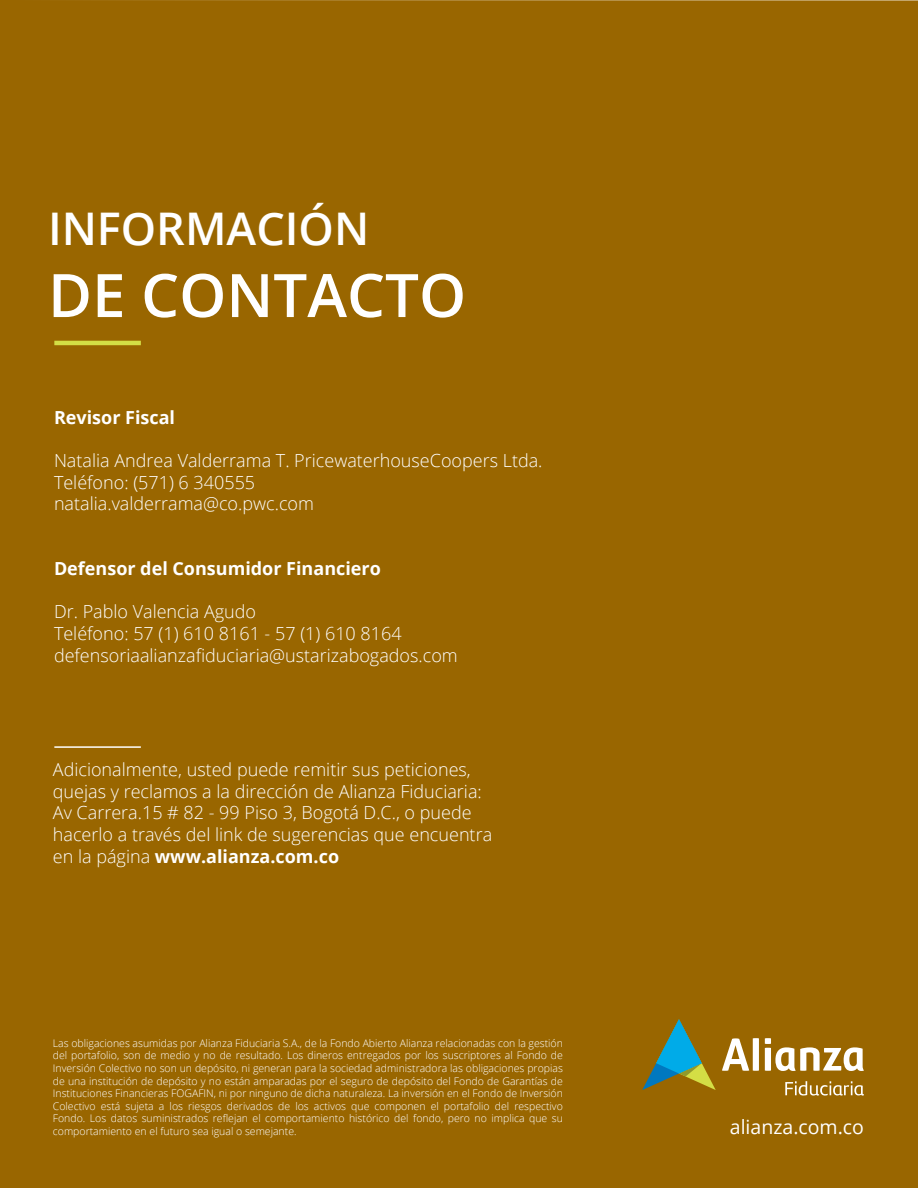
<style>
.page{position:relative;width:918px;height:1188px;background:#960}
.page>*{position:absolute;margin:0;border:0;box-sizing:border-box;transform-origin:0 0}
.t1{font:600 60px "Open Sans";color:#fff}
.t2{font:600 45px "Open Sans";color:#fff}
.t3{font:19.5px "Open Sans";color:#fff}
.t4{font:300 18px/21.6px "Open Sans";color:#fff}
.t5{font:700 18px "Open Sans";color:#fff}
.t6{font:300 10.5px/12.6px "Open Sans";color:#fff;text-align:justify}
.s1{font-weight:700}
</style>
<div class="page">
<svg style="left:722px;top:1038px;width:37px;height:33px"></svg>
<svg style="left:765px;top:1038px;width:99px;height:33px"></svg>
<svg style="left:785px;top:1081px;width:79px;height:15px"></svg>
<svg style="left:642px;top:1019px;width:74px;height:71px"></svg>
<hr style="left:54px;top:341px;width:87px;height:4px;background:#d4de45">
<hr style="left:54px;top:746px;width:87px;height:2px;background:#fff">
<h2 class="t2" style="left:48px;top:198px;width:323px">INFORMACIÓN</h2>
<h1 class="t1" style="left:48px;top:254px;width:420px">DE CONTACTO</h1>
<h3 class="t5" style="left:54px;top:405px;width:123px">Revisor Fiscal</h3>
<h3 class="t4" style="left:54px;top:449px;width:490px">Natalia Andrea Valderrama T. PricewaterhouseCoopers Ltda.<br>Teléfono: (571) 6 340555<br>natalia.valderrama@co.pwc.com</h3>
<h3 class="t5" style="left:54px;top:556px;width:328px">Defensor del Consumidor Financiero</h3>
<h3 class="t4" style="left:54px;top:601px;width:405px">Dr. Pablo Valencia Agudo<br>Teléfono: 57 (1) 610 8161 - 57 (1) 610 8164 defensoriaalianzafiduciaria@ustarizabogados.com</h3>
<p class="t4" style="left:53px;top:758px;width:441px">Adicionalmente, usted puede remitir sus peticiones, quejas y reclamos a la dirección de Alianza Fiduciaria:<br>Av Carrera.15 # 82 - 99 Piso 3, Bogotá D.C., o puede hacerlo a través del link de sugerencias que encuentra en la página <span class="s1">www.alianza.com.co</span></p>
<p class="t6" style="left:53px;top:1036px;width:512px">Las obligaciones asumidas por Alianza Fiduciaria S.A., de la Fondo Abierto Alianza relacionadas con la gestión del portafolio, son de medio y no de resultado. Los dineros entregados por los suscriptores al Fondo de Inversión Colectivo no son un depósito, ni generan para la sociedad administradora las obligaciones propias de una institución de depósito y no están amparadas por el seguro de depósito del Fondo de Garantías de Instituciones Financieras FOGAFIN, ni por ninguno de dicha naturaleza. La inversión en el Fondo de Inversión Colectivo está sujeta a los riesgos derivados de los activos que componen el portafolio del respectivo Fondo. Los datos suministrados reflejan el comportamiento histórico del fondo, pero no implica que su comportamiento en el futuro sea igual o semejante.</p>
<h3 class="t3" style="left:730px;top:1113px;width:136px">alianza.com.co</h3>
</div>
